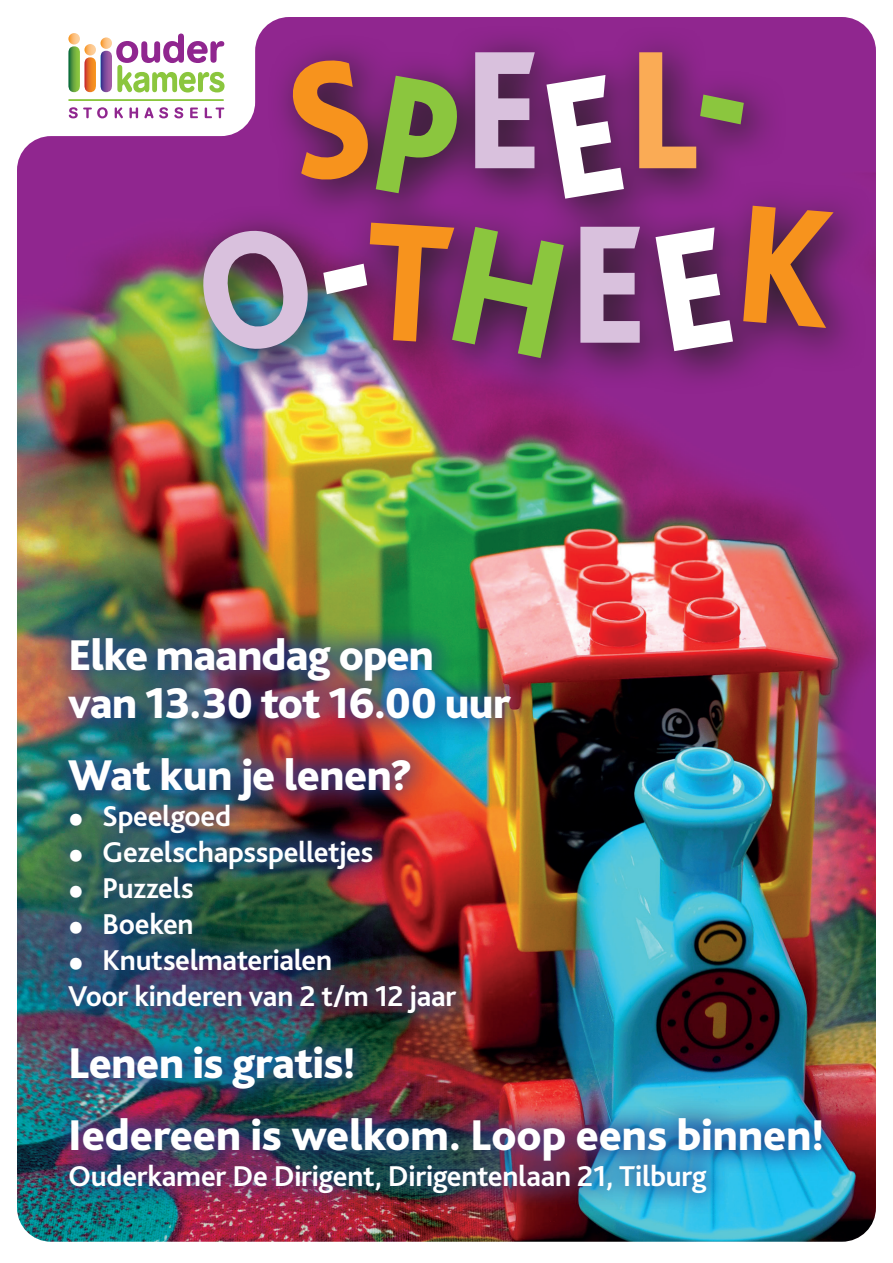
<style>
.page{position:relative;width:893px;height:1263px;background:#fff}
.page>*{position:absolute;margin:0;border:0;box-sizing:border-box;transform-origin:0 0}
.t1{font:800 175.95px "Bliss 2";color:#d9c1dd;scale:.86 1}
.t2{font:800 175.95px "Bliss 2";color:#faab55;scale:.86 1}
.t3{font:800 45px/48px "Bliss 2";letter-spacing:-.01em;color:#fff}
.t4{font:700 30px/36px "Bliss 2";letter-spacing:-.01em;color:#fff}
.s1{font-size:48px}
</style>
<div class="page">
<img style="left:17px;top:17px;width:859px;height:1225px">
<img style="left:47px;top:615px;width:798px;height:600px">
<svg style="left:178px;top:26px;width:695px;height:374px;background:#873484"></svg>
<hr style="left:68px;top:99px;width:156px;height:2px;background:#8bc63e">
<svg style="left:68px;top:33px;width:157px;height:59px"></svg>
<svg style="left:69px;top:107px;width:39px;height:11px"></svg>
<svg style="left:115px;top:107px;width:8px;height:11px"></svg>
<svg style="left:129px;top:107px;width:9px;height:11px"></svg>
<svg style="left:144px;top:107px;width:9px;height:11px"></svg>
<svg style="left:159px;top:107px;width:9px;height:11px"></svg>
<svg style="left:174px;top:107px;width:9px;height:11px"></svg>
<svg style="left:190px;top:108px;width:8px;height:10px"></svg>
<svg style="left:205px;top:107px;width:19px;height:11px"></svg>
<svg style="left:284px;top:56px;width:179px;height:145px;background:#692367"></svg>
<svg style="left:700px;top:95px;width:44px;height:29px"></svg>
<img style="left:192px;top:221px;width:372px;height:138px">
<svg style="left:546px;top:75px;width:78px;height:124px;background:#61225f"></svg>
<svg style="left:655px;top:227px;width:78px;height:124px;background:#612260"></svg>
<svg style="left:743px;top:206px;width:92px;height:122px;background:#61225f"></svg>
<h1 class="t1" style="left:464px;top:1px;width:94px">E</h1>
<h1 class="t2" style="left:628px;top:1px;width:84px">L</h1>
<h1 class="t1" style="left:569px;top:175px;width:94px">E</h1>
<h2 class="t3" style="left:68px;top:630px;width:444px">Elke maandag open van 13.30 tot 16.00 uur</h2>
<h2 class="t3" style="left:68px;top:750px;width:347px">Wat kun je lenen?</h2>
<p class="t4" style="left:68px;top:797px;width:165px"><span class="s1">•</span> Speelgoed</p>
<p class="t4" style="left:68px;top:833px;width:307px"><span class="s1">•</span> Gezelschapsspelletjes</p>
<p class="t4" style="left:68px;top:869px;width:127px"><span class="s1">•</span> Puzzels</p>
<p class="t4" style="left:68px;top:905px;width:127px"><span class="s1">•</span> Boeken</p>
<p class="t4" style="left:68px;top:941px;width:390px"><span class="s1">•</span> Knutselmaterialen<br>Voor kinderen van 2 t/m 12 jaar</p>
<h2 class="t3" style="left:68px;top:1026px;width:757px;line-height:72px">Lenen is gratis!<br>Iedereen is welkom. Loop eens binnen!</h2>
<p class="t4" style="left:68px;top:1157px;width:640px">Ouderkamer De Dirigent, Dirigentenlaan 21, Tilburg</p>
</div>
